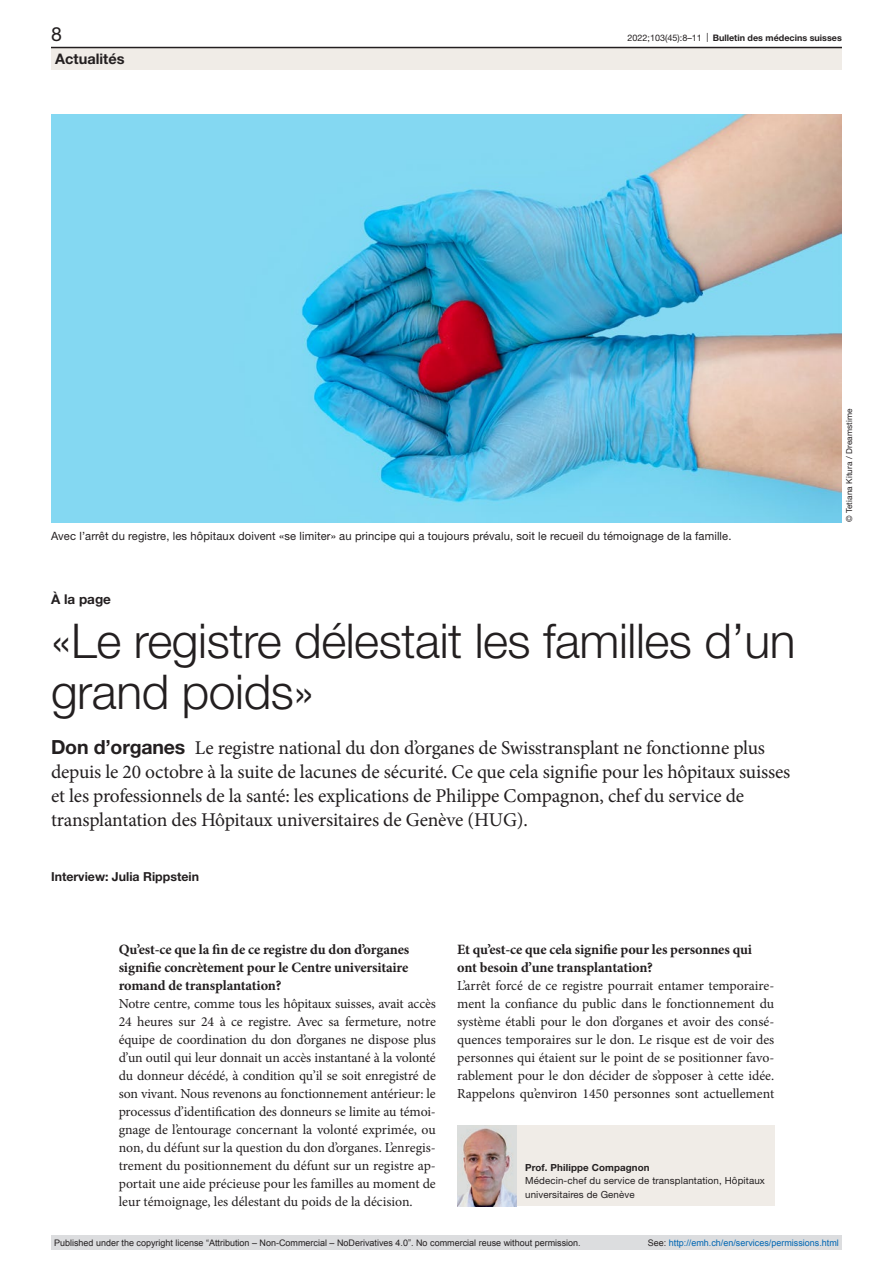
<style>
.page{position:relative;width:893px;height:1263px;background:#fff}
.page>*{position:absolute;margin:0;border:0;box-sizing:border-box;transform-origin:0 0}
.article-title-L32{font:300 48px/51px "Helvetica Neue LT Pro";letter-spacing:-.01em;color:#231f20}
.lead{font:19.5px/24px "Minion Pro";letter-spacing:-.01em;color:#231f20}
.t1{font:19.5px "Helvetica Neue LT Pro";color:#231f20}
.t2{font:700 14.55px "Helvetica Neue LT Pro";color:#231f20}
.interview-question{font:700 14.25px/18px "Minion Pro";letter-spacing:-.01em;color:#231f20;text-align:justify}
.interview-answer{font:13.8px/18px "Minion Pro";color:#231f20;text-align:justify}
.pre-heading{font:700 13.5px "Helvetica Neue LT Pro";color:#231f20}
.authors{font:700 12.3px "Helvetica Neue LT Pro";color:#231f20}
.figure-caption{font:11.4px "Helvetica Neue LT Pro";letter-spacing:.01em;color:#231f20}
.affiliations-small{font:9.75px/13.5px "Helvetica Neue LT Pro";letter-spacing:.01em;color:#231f20}
.authors-small{font:700 9.75px "Helvetica Neue LT Pro";letter-spacing:.01em;color:#231f20}
.t3{font:9px "Arial";color:#231f20}
.t4{font:9px "Arial";color:#0066b3}
.t5{font:700 9px "Helvetica Neue LT Pro";color:#231f20}
.credits{font:8.25px "Helvetica Neue LT Pro";letter-spacing:.01em;color:#231f20}
.s1{font-weight:400}
.s2{font-family:"Helvetica Neue LT Pro";font-weight:700}
.s3{color:#231f20}
</style>
<div class="page">
<img style="left:51px;top:115px;width:791px;height:407px">
<div style="left:457px;top:1125px;width:317px;height:81px;background:#f0ece7"></div>
<img style="left:457px;top:1125px;width:60px;height:81px">
<div style="left:51px;top:48px;width:791px;height:22px;background:#f0ece7"></div>
<hr style="left:51px;top:47px;width:791px;height:1px;background:#231f20">
<div style="left:51px;top:1235px;width:791px;height:15px;background:#dcdddf"></div>
<h2 class="t1" style="left:51px;top:22px;width:12px">8</h2>
<p class="t5" style="left:628px;top:32px;width:216px"><span class="s1">2022;103(45):8–11 |</span> Bulletin des médecins suisses</p>
<p class="t2" style="left:55px;top:49px;width:71px">Actualités</p>
<p class="figure-caption" style="left:51px;top:529px;width:682px">Avec l’arrêt du registre, les hôpitaux doivent «se limiter» au principe qui a toujours prévalu, soit le recueil du témoignage de la famille.</p>
<p class="pre-heading" style="left:51px;top:590px;width:61px">À la page</p>
<p class="article-title-L32" style="left:51px;top:614px;width:746px">«Le registre délestait les familles d’un grand poids»</p>
<p class="lead" style="left:51px;top:736px;width:741px"><span class="s2">Don d’organes</span> Le registre national du don d’organes de Swisstransplant ne fonctionne plus depuis le 20 octobre à la suite de lacunes de sécurité. Ce que cela signifie pour les hôpitaux suisses et les professionnels de la santé: les explications de Philippe Compagnon, chef du service de transplantation des Hôpitaux universitaires de Genève (HUG).</p>
<p class="authors" style="left:51px;top:869px;width:149px">Interview: Julia Rippstein</p>
<p class="interview-question" style="left:119px;top:940px;width:292px">Qu’est-ce que la fin de ce registre du don d’organes signifie concrètement pour le Centre universitaire romand de transplantation?</p>
<p class="interview-answer" style="left:119px;top:995px;width:319px">Notre centre, comme tous les hôpitaux suisses, avait accès 24 heures sur 24 à ce registre. Avec sa fermeture, notre équipe de coordination du don d’organes ne dispose plus d’un outil qui leur donnait un accès instantané à la volonté du donneur décédé, à condition qu’il se soit enregistré de son vivant. Nous revenons au fonctionnement antérieur: le processus d’identification des donneurs se limite au témoi&shy;gnage de l’entourage concernant la volonté exprimée, ou non, du défunt sur la question du don d’organes. L’enregis&shy;trement du positionnement du défunt sur un registre ap&shy;portait une aide précieuse pour les familles au moment de leur témoignage, les délestant du poids de la décision.</p>
<p class="interview-question" style="left:457px;top:940px;width:296px">Et qu’est-ce que cela signifie pour les personnes qui ont besoin d’une transplantation?</p>
<p class="interview-answer" style="left:457px;top:977px;width:319px">L’arrêt forcé de ce registre pourrait entamer temporaire&shy;ment la confiance du public dans le fonctionnement du système établi pour le don d’organes et avoir des consé&shy;quences temporaires sur le don. Le risque est de voir des personnes qui étaient sur le point de se positionner favo&shy;rablement pour le don décider de s’opposer à cette idée.<br>Rappelons qu’environ 1450 personnes sont actuellement</p>
<p class="authors-small" style="left:525px;top:1161px;width:126px">Prof. Philippe Compagnon</p>
<p class="affiliations-small" style="left:525px;top:1174px;width:241px">Médecin-chef du service de transplantation, Hôpitaux universitaires de Genève</p>
<p class="credits" style="left:844px;top:522px;width:115px;rotate:-90deg">© Tetiana Kitura / Dreamstime</p>
<p class="t3" style="left:54px;top:1237px;width:528px">Published under the copyright license “Attribution – Non-Commercial – NoDerivatives 4.0”. No commercial reuse without permission.</p>
<p class="t4" style="left:648px;top:1237px;width:193px"><span class="s3">See:</span> http://emh.ch/en/services/permissions.html</p>
</div>
